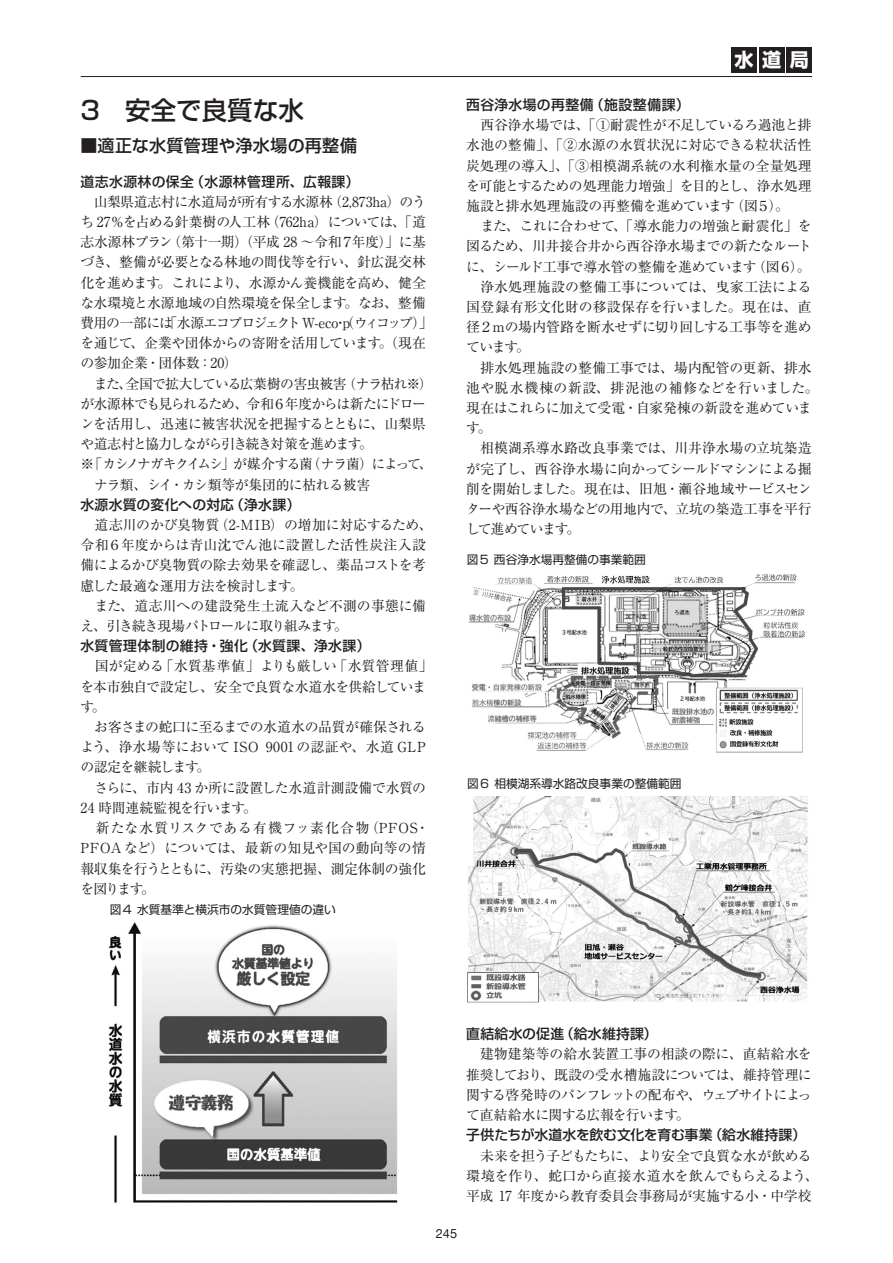
<style>
.page{position:relative;width:893px;height:1263px;background:#fff}
.page>*{position:absolute;margin:0;border:0;box-sizing:border-box;transform-origin:0 0}
.t1{font:500 25.5px "Shin Go Pro";color:#231f20}
.t2{font:700 19.2px "Shin Go Pro";color:#fff}
.t3{font:500 16.95px "Shin Go Pro";letter-spacing:.02em;color:#231f20}
.t4{font:13.8px/20.2px "Ryumin Pro";letter-spacing:-.025em;color:#231f20}
.t5{font:13.8px/20.2px "Ryumin Pro";letter-spacing:-.05em;color:#231f20}
.t6{font:500 13.8px "Shin Go Pro";letter-spacing:.025em;color:#231f20}
.t7{font:500 13.8px "Shin Go Pro";letter-spacing:-.01em;color:#231f20}
.t8{font:12.75px "Helvetica Neue";color:#231f20}
.t9{font:11.7px "Shin Go Pro";color:#231f20}
</style>
<div class="page">
<hr style="left:81px;top:76px;width:731px;height:1px;background:#231f20">
<div style="left:759px;top:47px;width:25px;height:25px;background:#231f20"></div>
<div style="left:731px;top:47px;width:26px;height:25px;background:#231f20"></div>
<div style="left:787px;top:47px;width:25px;height:25px;background:#231f20"></div>
<img style="left:468px;top:574px;width:338px;height:179px">
<img style="left:108px;top:922px;width:290px;height:281px">
<img style="left:467px;top:796px;width:341px;height:207px">
<h1 class="t1" style="left:80px;top:90px;width:225px">3　安全で良質な水</h1>
<p class="t3" style="left:80px;top:132px;width:278px">■適正な水質管理や浄水場の再整備</p>
<p class="t6" style="left:80px;top:170px;width:280px">道志水源林の保全（水源林管理所、広報課）</p>
<p class="t5" style="left:80px;top:190px;width:354px">　山梨県道志村に水道局が所有する水源林（2,873ha）のうち 27％を占める針葉樹の人工林（762ha）については、「道志水源林プラン（第十一期）（平成 28 ～令和７年度）」に基づき、整備が必要となる林地の間伐等を行い、針広混交林化を進めます。これにより、水源かん養機能を高め、健全な水環境と水源地域の自然環境を保全します。なお、整備費用の一部には「水源エコプロジェクト W-eco・p（ウィコップ）」を通じて、企業や団体からの寄附を活用しています。（現在の参加企業・団体数：20）<br>　また、全国で拡大している広葉樹の害虫被害（ナラ枯れ※）が水源林でも見られるため、令和６年度からは新たにドローンを活用し、迅速に被害状況を把握するとともに、山梨県や道志村と協力しながら引き続き対策を進めます。<br>※「カシノナガキクイムシ」が媒介する菌（ナラ菌）によって、　ナラ類、シイ・カシ類等が集団的に枯れる被害</p>
<p class="t6" style="left:80px;top:493px;width:221px">水源水質の変化への対応（浄水課）</p>
<p class="t4" style="left:80px;top:514px;width:354px">　道志川のかび臭物質（2-MIB）の増加に対応するため、令和６年度からは青山沈でん池に設置した活性炭注入設備によるかび臭物質の除去効果を確認し、薬品コストを考慮した最適な運用方法を検討します。<br>　また、道志川への建設発生土流入など不測の事態に備え、引き続き現場パトロールに取り組みます。</p>
<p class="t6" style="left:80px;top:635px;width:291px">水質管理体制の維持・強化（水質課、浄水課）</p>
<p class="t4" style="left:80px;top:655px;width:354px">　国が定める「水質基準値」よりも厳しい「水質管理値」を本市独自で設定し、安全で良質な水道水を供給しています。<br>　お客さまの蛇口に至るまでの水道水の品質が確保されるよう、浄水場等において ISO 9001 の認証や、水道 GLPの認定を継続します。<br>　さらに、市内 43 か所に設置した水道計測設備で水質の<br>24 時間連続監視を行います。<br>　新たな水質リスクである有機フッ素化合物（PFOS・<br>PFOA など）については、最新の知見や国の動向等の情報収集を行うとともに、汚染の実態把握、測定体制の強化を図ります。</p>
<p class="t9" style="left:110px;top:900px;width:228px">図４水質基準と横浜市の水質管理値の違い</p>
<h2 class="t2" style="left:735px;top:44px;width:76px">水道局</h2>
<p class="t6" style="left:466px;top:93px;width:225px">西谷浄水場の再整備（施設整備課）</p>
<p class="t4" style="left:466px;top:114px;width:354px">　西谷浄水場では、「①耐震性が不足しているろ過池と排水池の整備」、「②水源の水質状況に対応できる粒状活性炭処理の導入」、「③相模湖系統の水利権水量の全量処理を可能とするための処理能力増強」を目的とし、浄水処理施設と排水処理施設の再整備を進めています（図５）。<br>　また、これに合わせて、「導水能力の増強と耐震化」を図るため、川井接合井から西谷浄水場までの新たなルートに、シールド工事で導水管の整備を進めています（図６）。　浄水処理施設の整備工事については、曳家工法による国登録有形文化財の移設保存を行いました。現在は、直径２ｍの場内管路を断水せずに切り回しする工事等を進めています。<br>　排水処理施設の整備工事では、場内配管の更新、排水池や脱水機棟の新設、排泥池の補修などを行いました。現在はこれらに加えて受電・自家発棟の新設を進めています。<br>　相模湖系導水路改良事業では、川井浄水場の立坑築造が完了し、西谷浄水場に向かってシールドマシンによる掘削を開始しました。現在は、旧旭・瀬谷地域サービスセンターや西谷浄水場などの用地内で、立坑の築造工事を平行して進めています。</p>
<p class="t9" style="left:467px;top:550px;width:181px">図５西谷浄水場再整備の事業範囲</p>
<p class="t9" style="left:467px;top:774px;width:216px">図６相模湖系導水路改良事業の整備範囲</p>
<p class="t6" style="left:466px;top:1023px;width:193px">直結給水の促進（給水維持課）</p>
<p class="t4" style="left:466px;top:1043px;width:347px;text-align:justify">　建物建築等の給水装置工事の相談の際に、直結給水を推奨しており、既設の受水槽施設については、維持管理に関する啓発時のパンフレットの配布や、ウェブサイトによって直結給水に関する広報を行います。</p>
<p class="t7" style="left:466px;top:1124px;width:341px">子供たちが水道水を飲む文化を育む事業（給水維持課）</p>
<p class="t4" style="left:466px;top:1144px;width:354px">　未来を担う子どもたちに、より安全で良質な水が飲める環境を作り、蛇口から直接水道水を飲んでもらえるよう、平成 17 年度から教育委員会事務局が実施する小・中学校</p>
<p class="t8" style="left:436px;top:1224px;width:23px">245</p>
</div>
